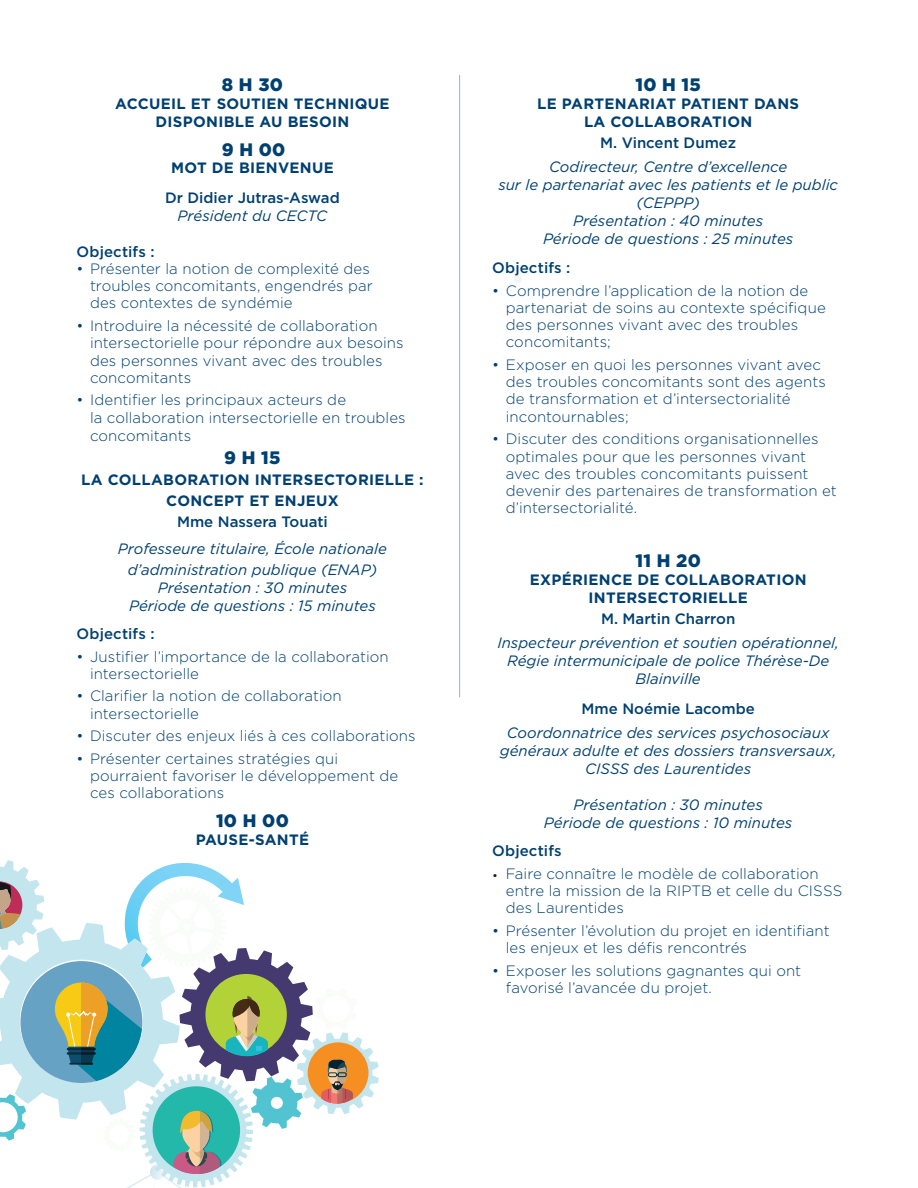
<style>
.page{position:relative;width:918px;height:1188px;background:#fff}
.page>*{position:absolute;margin:0;border:0;box-sizing:border-box;transform-origin:0 0}
.t1{font:900 18px "Gotham";letter-spacing:.02em;color:#004071}
.t2{font:300 15px/17.2px "Gotham";letter-spacing:.005em;color:#004071}
.t3{font:italic 15px/18px "Gotham";color:#004071;text-align:center}
.t4{font:700 15px/18px "Gotham";letter-spacing:.02em;color:#004071;text-align:center}
.t5{font:500 15px "Gotham";color:#004071}
</style>
<div class="page">
<svg style="left:514px;top:275px;width:8px;height:7px"></svg>
<hr style="left:459px;top:75px;width:1px;height:622px;background:#6bcff6">
<svg style="left:0;top:860px;width:379px;height:328px"></svg>
<p class="t1" style="left:222px;top:72px;width:63px">8 H 30</p>
<p class="t4" style="left:115px;top:95px;width:276px">ACCUEIL ET SOUTIEN TECHNIQUE<br>DISPONIBLE AU BESOIN</p>
<p class="t1" style="left:222px;top:137px;width:65px">9 H 00</p>
<p class="t4" style="left:171px;top:158px;width:164px">MOT DE BIENVENUE</p>
<p class="t5" style="left:165px;top:188px;width:176px">Dr Didier Jutras-Aswad</p>
<p class="t3" style="left:178px;top:206px;width:151px">Président du CECTC</p>
<p class="t5" style="left:77px;top:242px;width:80px">Objectifs :</p>
<p class="t2" style="left:90px;top:260px;width:284px;text-indent:-14px">• Présenter la notion de complexité des troubles concomitants, engendrés par des contextes de syndémie</p>
<p class="t2" style="left:90px;top:317px;width:315px;text-indent:-14px">• Introduire la nécessité de collaboration intersectorielle pour répondre aux besoins des personnes vivant avec des troubles concomitants</p>
<p class="t2" style="left:90px;top:391px;width:317px;line-height:17.7px;text-indent:-14px">• Identifier les principaux acteurs de<br>la collaboration intersectorielle en troubles concomitants</p>
<p class="t1" style="left:224px;top:445px;width:58px">9 H 15</p>
<p class="t4" style="left:81px;top:469px;width:344px;line-height:21px">LA COLLABORATION INTERSECTORIELLE :<br>CONCEPT ET ENJEUX</p>
<p class="t5" style="left:177px;top:511px;width:152px">Mme Nassera Touati</p>
<p class="t3" style="left:118px;top:537px;width:271px;line-height:21.6px">Professeure titulaire, École nationale d’administration publique (ENAP)</p>
<p class="t3" style="left:129px;top:579px;width:248px">Présentation : 30 minutes<br>Période de questions : 15 minutes</p>
<p class="t5" style="left:77px;top:624px;width:80px">Objectifs :</p>
<p class="t2" style="left:90px;top:647px;width:300px;text-indent:-14px">• Justifier l’importance de la collaboration intersectorielle</p>
<p class="t2" style="left:90px;top:687px;width:253px;text-indent:-14px">• Clarifier la notion de collaboration intersectorielle</p>
<p class="t2" style="left:77px;top:727px;width:341px">• Discuter des enjeux liés à ces collaborations</p>
<p class="t2" style="left:90px;top:750px;width:310px;text-indent:-14px">• Présenter certaines stratégies qui pourraient favoriser le développement de ces collaborations</p>
<p class="t1" style="left:216px;top:808px;width:74px">10 H 00</p>
<p class="t4" style="left:196px;top:831px;width:115px">PAUSE-SANTÉ</p>
<p class="t1" style="left:635px;top:72px;width:67px">10 H 15</p>
<p class="t4" style="left:537px;top:95px;width:264px">LE PARTENARIAT PATIENT DANS<br>LA COLLABORATION</p>
<p class="t5" style="left:600px;top:133px;width:137px">M. Vincent Dumez</p>
<p class="t3" style="left:498px;top:157px;width:341px">Codirecteur, Centre d’excellence<br>sur le partenariat avec les patients et le public (CEPPP)<br>Présentation : 40 minutes<br>Période de questions : 25 minutes</p>
<p class="t5" style="left:492px;top:258px;width:80px">Objectifs :</p>
<p class="t2" style="left:506px;top:281px;width:322px;text-indent:-14px">• Comprendre l’application de la notion de partenariat de soins au contexte spécifique des personnes vivant avec des troubles concomitants;</p>
<p class="t2" style="left:506px;top:356px;width:322px;text-indent:-14px">• Exposer en quoi les personnes vivant avec des troubles concomitants sont des agents de transformation et d’intersectorialité incontournables;</p>
<p class="t2" style="left:506px;top:430px;width:333px;text-indent:-14px">• Discuter des conditions organisationnelles optimales pour que les personnes vivant avec des troubles concomitants puissent devenir des partenaires de transformation et d’intersectorialité.</p>
<p class="t1" style="left:635px;top:549px;width:67px">11 H 20</p>
<p class="t4" style="left:530px;top:571px;width:278px">EXPÉRIENCE DE COLLABORATION<br>INTERSECTORIELLE</p>
<p class="t5" style="left:601px;top:609px;width:136px">M. Martin Charron</p>
<p class="t3" style="left:497px;top:634px;width:343px">Inspecteur prévention et soutien opérationnel,<br>Régie intermunicipale de police Thérèse-De<br>Blainville</p>
<p class="t5" style="left:582px;top:699px;width:175px">Mme Noémie Lacombe</p>
<p class="t3" style="left:500px;top:724px;width:338px">Coordonnatrice des services psychosociaux généraux adulte et des dossiers transversaux,<br>CISSS des Laurentides</p>
<p class="t3" style="left:544px;top:796px;width:250px">Présentation : 30 minutes<br>Période de questions : 10 minutes</p>
<p class="t5" style="left:492px;top:841px;width:71px">Objectifs</p>
<p class="t2" style="left:506px;top:864px;width:338px;text-indent:-14px"><sub>•</sub> Faire connaître le modèle de collaboration entre la mission de la RIPTB et celle du CISSS des Laurentides</p>
<p class="t2" style="left:506px;top:921px;width:325px;text-indent:-14px">• Présenter l’évolution du projet en identifiant les enjeux et les défis rencontrés</p>
<p class="t2" style="left:506px;top:961px;width:297px;text-indent:-14px">• Exposer les solutions gagnantes qui ont favorisé l’avancée du projet.</p>
</div>
